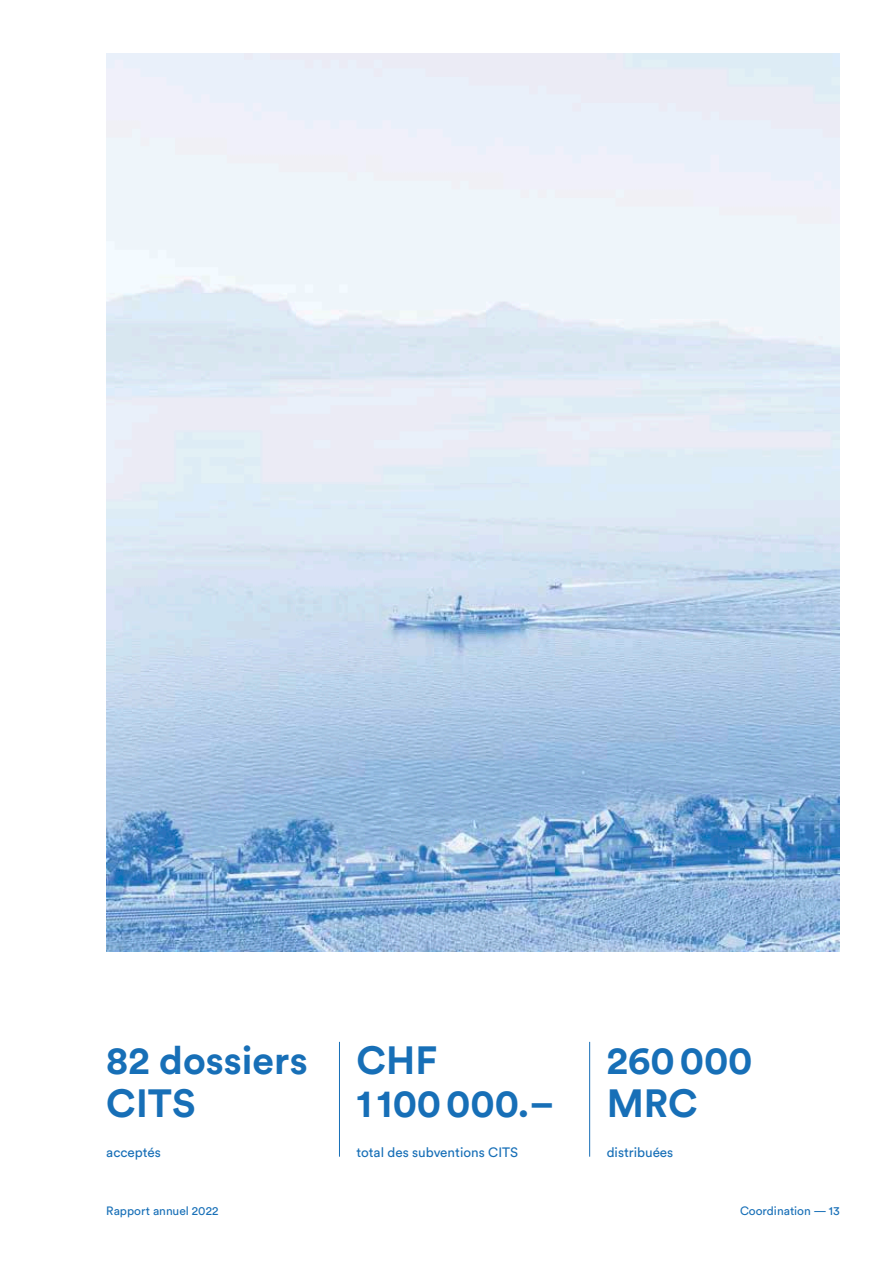
<style>
.page{position:relative;width:893px;height:1263px;background:#fff}
.page>*{position:absolute;margin:0;border:0;box-sizing:border-box;transform-origin:0 0}
.t1{font:700 39px/43.5px "Circular Pro";color:#176fb7}
.t2{font:13.5px "Circular Pro";color:#176fb7}
.t3{font:12px "Circular Pro";color:#176fb7}
</style>
<div class="page">
<hr style="left:339px;top:1042px;width:1px;height:115px;background:#176fb7">
<hr style="left:589px;top:1042px;width:1px;height:115px;background:#176fb7">
<img style="left:106px;top:53px;width:734px;height:899px">
<h1 class="t1" style="left:106px;top:1037px;width:203px">82 dossiers<br>CITS</h1>
<p class="t2" style="left:106px;top:1143px;width:56px">acceptés</p>
<h1 class="t1" style="left:356px;top:1037px;width:200px">CHF<br>1100000.–</h1>
<p class="t2" style="left:356px;top:1143px;width:163px">total des subventions CITS</p>
<h1 class="t1" style="left:607px;top:1037px;width:147px">260000<br>MRC</h1>
<p class="t2" style="left:607px;top:1143px;width:68px">distribuées</p>
<p class="t3" style="left:106px;top:1202px;width:114px">Rapport annuel 2022</p>
<p class="t3" style="left:740px;top:1202px;width:101px">Coordination — 13</p>
</div>
